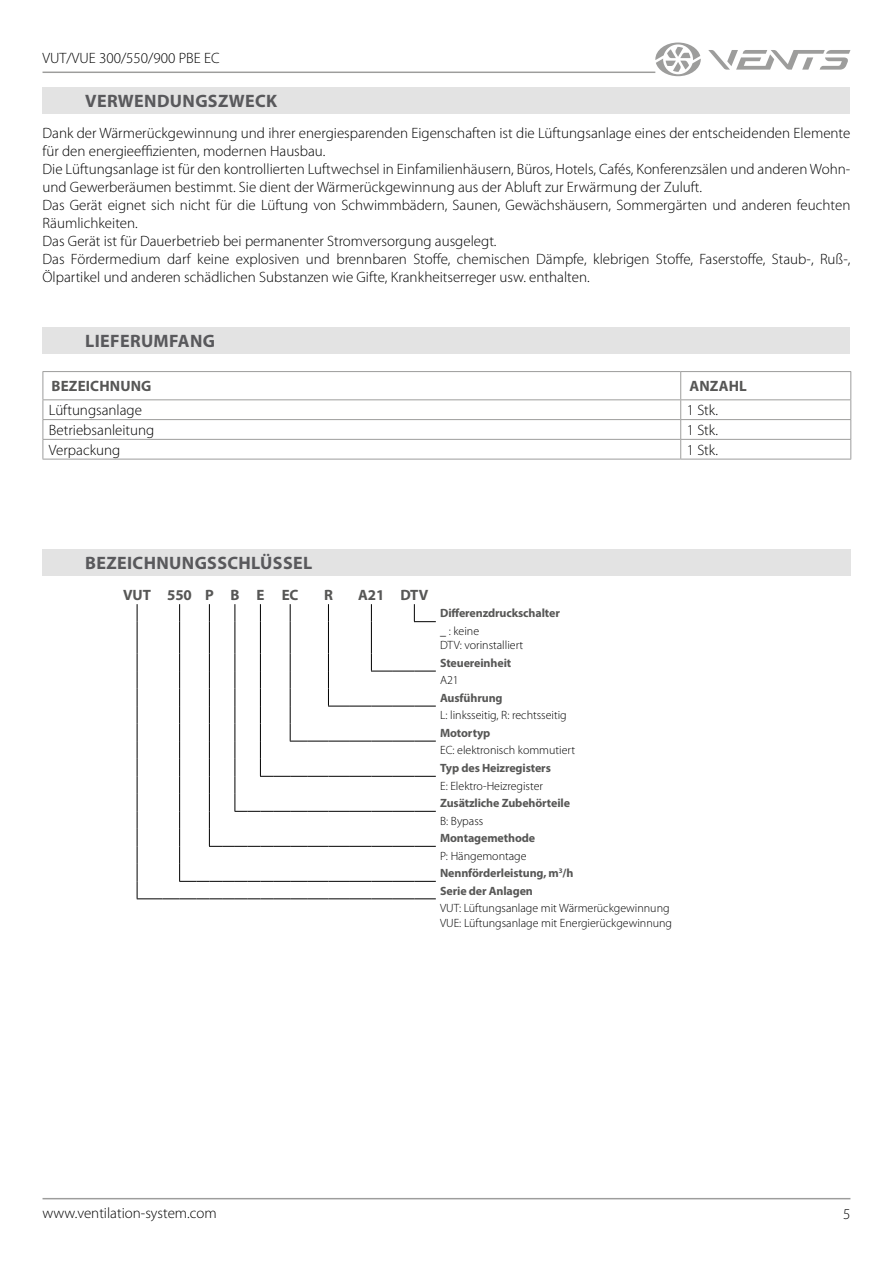
<style>
.page{position:relative;width:893px;height:1263px;background:#fff}
.page>*{position:absolute;margin:0;border:0;box-sizing:border-box;transform-origin:0 0}
.t1{font:700 18px "Myriad Pro";letter-spacing:.02em;color:#59595c}
.t2{font:300 15px/18px "Myriad Pro";color:#000}
.t3{font:700 15px "Myriad Pro";letter-spacing:.01em;color:#575756}
.t4{font:300 12px/14.4px "Myriad Pro";color:#000}
.t5{font:700 12px/17.5px "Myriad Pro";letter-spacing:-.01em;color:#575756}
.s1{font-weight:300;color:#000}
</style>
<div class="page">
<hr style="left:43px;top:1198px;width:807px;height:1px;background:#9d9d9c">
<hr style="left:43px;top:72px;width:612px;height:1px;background:#9d9d9c">
<svg style="left:708px;top:50px;width:142px;height:20px"></svg>
<svg style="left:655px;top:43px;width:46px;height:33px"></svg>
<div style="left:43px;top:87px;width:807px;height:27px;background:#e3e3e3"></div>
<hr style="left:43px;top:371px;width:638px;height:1px;background:#9d9d9c">
<hr style="left:681px;top:371px;width:170px;height:1px;background:#9d9d9c">
<hr style="left:43px;top:399px;width:638px;height:1px;background:#9d9d9c">
<hr style="left:681px;top:399px;width:170px;height:1px;background:#9d9d9c">
<hr style="left:43px;top:419px;width:638px;height:1px;background:#9d9d9c">
<hr style="left:681px;top:419px;width:170px;height:1px;background:#9d9d9c">
<hr style="left:43px;top:439px;width:638px;height:1px;background:#9d9d9c">
<svg style="left:43px;top:372px;width:1px;height:87px"></svg>
<hr style="left:681px;top:439px;width:170px;height:1px;background:#9d9d9c">
<svg style="left:680px;top:372px;width:1px;height:87px"></svg>
<svg style="left:850px;top:372px;width:1px;height:87px"></svg>
<hr style="left:43px;top:459px;width:638px;height:1px;background:#9d9d9c">
<hr style="left:681px;top:459px;width:170px;height:1px;background:#9d9d9c">
<div style="left:43px;top:327px;width:807px;height:27px;background:#e3e3e3"></div>
<svg style="left:290px;top:604px;width:1px;height:18px"></svg>
<hr style="left:290px;top:622px;width:1px;height:31px;background:#000">
<svg style="left:209px;top:604px;width:1px;height:18px"></svg>
<hr style="left:209px;top:622px;width:1px;height:31px;background:#000">
<svg style="left:179px;top:604px;width:1px;height:18px"></svg>
<hr style="left:179px;top:622px;width:1px;height:31px;background:#000">
<svg style="left:137px;top:604px;width:1px;height:18px"></svg>
<hr style="left:137px;top:622px;width:1px;height:31px;background:#000">
<svg style="left:260px;top:604px;width:1px;height:18px"></svg>
<hr style="left:260px;top:622px;width:1px;height:31px;background:#000">
<svg style="left:235px;top:604px;width:1px;height:18px"></svg>
<hr style="left:235px;top:622px;width:1px;height:31px;background:#000">
<svg style="left:328px;top:604px;width:1px;height:18px"></svg>
<hr style="left:328px;top:622px;width:1px;height:31px;background:#000">
<svg style="left:371px;top:604px;width:1px;height:18px"></svg>
<hr style="left:371px;top:622px;width:1px;height:31px;background:#000">
<svg style="left:137px;top:653px;width:299px;height:246px"></svg>
<svg style="left:414px;top:604px;width:22px;height:18px"></svg>
<div style="left:43px;top:549px;width:808px;height:26px;background:#e3e3e3"></div>
<p class="t2" style="left:43px;top:49px;width:179px">VUT/VUE 300/550/900 PBE EC</p>
<p class="t1" style="left:85px;top:89px;width:194px">VERWENDUNGSZWECK</p>
<p class="t2" style="left:43px;top:124px;width:809px">Dank der Wärmerückgewinnung und ihrer energiesparenden Eigenschaften ist die Lüftungsanlage eines der entscheidenden Elemente für den energieeffizienten, modernen Hausbau.<br>Die Lüftungsanlage ist für den kontrollierten Luftwechsel in Einfamilienhäusern, Büros, Hotels, Cafés, Konferenzsälen und anderen Wohn&shy;und Gewerberäumen bestimmt. Sie dient der Wärmerückgewinnung aus der Abluft zur Erwärmung der Zuluft.<br>Das Gerät eignet sich nicht für die Lüftung von Schwimmbädern, Saunen, Gewächshäusern, Sommergärten und anderen feuchten Räumlichkeiten.<br>Das Gerät ist für Dauerbetrieb bei permanenter Stromversorgung ausgelegt.<br>Das Fördermedium darf keine explosiven und brennbaren Stoffe, chemischen Dämpfe, klebrigen Stoffe, Faserstoffe, Staub-, Ruß-, Ölpartikel und anderen schädlichen Substanzen wie Gifte, Krankheitserreger usw. enthalten.</p>
<p class="t1" style="left:85px;top:329px;width:131px">LIEFERUMFANG</p>
<p class="t3" style="left:52px;top:376px;width:101px">BEZEICHNUNG</p>
<p class="t3" style="left:689px;top:376px;width:59px">ANZAHL</p>
<p class="t2" style="left:49px;top:402px;width:95px">Lüftungsanlage</p>
<p class="t2" style="left:687px;top:402px;width:33px">1 Stk.</p>
<p class="t2" style="left:49px;top:421px;width:107px">Betriebsanleitung</p>
<p class="t2" style="left:687px;top:421px;width:33px">1 Stk.</p>
<p class="t2" style="left:49px;top:441px;width:73px">Verpackung</p>
<p class="t2" style="left:687px;top:441px;width:33px">1 Stk.</p>
<p class="t1" style="left:85px;top:551px;width:229px">BEZEICHNUNGSSCHLÜSSEL</p>
<p class="t3" style="left:123px;top:585px;width:177px">VUT 550 P B E EC</p>
<p class="t3" style="left:324px;top:585px;width:10px">R</p>
<p class="t3" style="left:358px;top:585px;width:71px">A21 DTV</p>
<p class="t5" style="left:440px;top:604px;width:121px">Differenzdruckschalter</p>
<p class="t4" style="left:440px;top:624px;width:85px">_ : keine<br>DTV: vorinstalliert</p>
<p class="t5" style="left:440px;top:654px;width:73px">Steuereinheit</p>
<p class="t4" style="left:440px;top:673px;width:20px">A21</p>
<p class="t5" style="left:440px;top:689px;width:64px">Ausführung</p>
<p class="t4" style="left:440px;top:708px;width:128px">L: linksseitig, R: rechtsseitig</p>
<p class="t5" style="left:440px;top:724px;width:52px">Motortyp</p>
<p class="t4" style="left:440px;top:743px;width:136px">EC: elektronisch kommutiert</p>
<p class="t5" style="left:440px;top:759px;width:112px">Typ des Heizregisters</p>
<p class="t4" style="left:440px;top:778px;width:104px">E: Elektro-Heizregister</p>
<p class="t5" style="left:440px;top:794px;width:132px">Zusätzliche Zubehörteile</p>
<p class="t4" style="left:440px;top:814px;width:45px">B: Bypass</p>
<p class="t5" style="left:440px;top:829px;width:97px">Montagemethode</p>
<p class="t5" style="left:440px;top:846px;width:135px"><span class="s1">P: Hängemontage<br></span>Nennförderleistung, m<sup>3</sup>/h<br>Serie der Anlagen</p>
<p class="t4" style="left:440px;top:901px;width:234px">VUT: Lüftungsanlage mit Wärmerückgewinnung<br>VUE: Lüftungsanlage mit Energierückgewinnung</p>
<p class="t2" style="left:43px;top:1204px;width:176px">www.ventilation-system.com</p>
<p class="t2" style="left:843px;top:1205px;width:9px">5</p>
</div>
